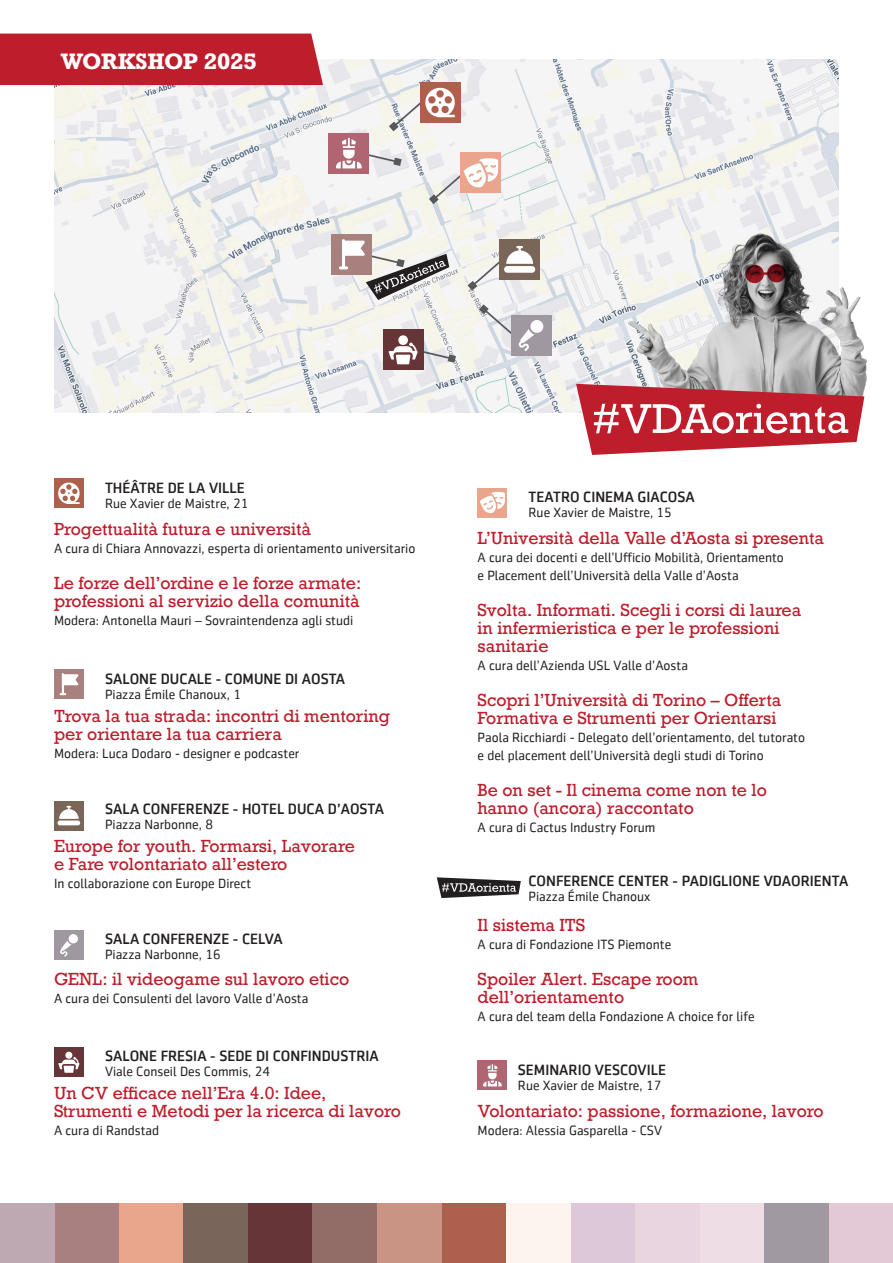
<style>
.page{position:relative;width:893px;height:1263px;background:#fff}
.page>*{position:absolute;margin:0;border:0;box-sizing:border-box;transform-origin:0 0}
.t1{font:700 21px "Rockwell";letter-spacing:-.01em;color:#fff}
.t2{font:16.5px/18px "Rockwell";color:#be1d2c}
.t3{font:500 15px "Sentico Sans DT";color:#231f20}
.t4{font:13.5px/18px "Sentico Sans DT";color:#231f20}
</style>
<div class="page">
<div style="left:54px;top:930px;width:30px;height:30px;background:#9f98a1"></div>
<svg style="left:60px;top:934px;width:18px;height:23px"></svg>
<img style="left:54px;top:59px;width:785px;height:353px">
<div style="left:828px;top:1204px;width:65px;height:59px;background:#e3c8d6"></div>
<div style="left:764px;top:1204px;width:64px;height:59px;background:#a099a1"></div>
<div style="left:699px;top:1204px;width:65px;height:59px;background:#efdde6"></div>
<div style="left:635px;top:1204px;width:64px;height:59px;background:#e9d5df"></div>
<div style="left:570px;top:1204px;width:65px;height:59px;background:#ddc8d7"></div>
<div style="left:506px;top:1204px;width:64px;height:59px;background:#fdf4ef"></div>
<div style="left:441px;top:1204px;width:65px;height:59px;background:#ae604e"></div>
<div style="left:377px;top:1204px;width:64px;height:59px;background:#ca9485"></div>
<div style="left:312px;top:1204px;width:65px;height:59px;background:#926d68"></div>
<div style="left:248px;top:1204px;width:64px;height:59px;background:#663537"></div>
<div style="left:183px;top:1204px;width:65px;height:59px;background:#796559"></div>
<div style="left:119px;top:1204px;width:64px;height:59px;background:#e9a68c"></div>
<div style="left:54px;top:1204px;width:65px;height:59px;background:#a8807f"></div>
<div style="left:0;top:1204px;width:54px;height:59px;background:#bea9b2"></div>
<img style="left:620px;top:231px;width:247px;height:166px">
<svg style="left:745px;top:264px;width:19px;height:19px"></svg>
<svg style="left:767px;top:264px;width:19px;height:19px"></svg>
<svg style="left:761px;top:272px;width:8px;height:3px"></svg>
<svg style="left:576px;top:384px;width:288px;height:71px"></svg>
<div style="left:0;top:34px;width:323px;height:51px;background:#be1d2c"></div>
<div style="left:54px;top:478px;width:30px;height:30px;background:#ae604d"></div>
<svg style="left:58px;top:482px;width:22px;height:22px"></svg>
<div style="left:54px;top:669px;width:30px;height:30px;background:#a8807e"></div>
<svg style="left:59px;top:673px;width:20px;height:22px"></svg>
<div style="left:54px;top:801px;width:30px;height:29px;background:#7a6559"></div>
<svg style="left:57px;top:806px;width:24px;height:19px"></svg>
<div style="left:54px;top:1047px;width:30px;height:30px;background:#663537"></div>
<svg style="left:58px;top:1051px;width:21px;height:22px"></svg>
<div style="left:477px;top:488px;width:30px;height:29px;background:#e9a68d"></div>
<svg style="left:480px;top:492px;width:25px;height:21px"></svg>
<svg style="left:437px;top:877px;width:84px;height:21px"></svg>
<div style="left:477px;top:1060px;width:30px;height:30px;background:#af6572"></div>
<svg style="left:483px;top:1064px;width:19px;height:22px"></svg>
<div style="left:420px;top:82px;width:40px;height:41px;background:#ae604d"></div>
<svg style="left:389px;top:85px;width:68px;height:46px"></svg>
<div style="left:460px;top:152px;width:41px;height:41px;background:#e9a68d"></div>
<svg style="left:429px;top:158px;width:69px;height:46px"></svg>
<div style="left:331px;top:234px;width:41px;height:41px;background:#a8807e"></div>
<svg style="left:339px;top:239px;width:110px;height:61px"></svg>
<div style="left:499px;top:239px;width:41px;height:41px;background:#7a6559"></div>
<svg style="left:468px;top:246px;width:68px;height:45px"></svg>
<div style="left:511px;top:315px;width:40px;height:41px;background:#9f98a1"></div>
<svg style="left:479px;top:304px;width:66px;height:47px"></svg>
<div style="left:383px;top:329px;width:41px;height:41px;background:#663537"></div>
<svg style="left:389px;top:334px;width:67px;height:30px"></svg>
<div style="left:328px;top:133px;width:41px;height:41px;background:#af6572"></div>
<svg style="left:336px;top:138px;width:66px;height:30px"></svg>
<p class="t1" style="left:61px;top:48px;width:197px">WORKSHOP 2025</p>
<p class="t3" style="left:105px;top:480px;width:141px">THÉÂTRE DE LA VILLE</p>
<p class="t4" style="left:105px;top:495px;width:145px">Rue Xavier de Maistre, 21</p>
<p class="t2" style="left:54px;top:520px;width:259px">Progettualità futura e università</p>
<p class="t4" style="left:54px;top:539px;width:363px">A cura di Chiara Annovazzi, esperta di orientamento universitario</p>
<p class="t2" style="left:54px;top:574px;width:309px">Le forze dell’ordine e le forze armate: professioni al servizio della comunità</p>
<p class="t4" style="left:54px;top:611px;width:301px">Modera: Antonella Mauri – Sovraintendenza agli studi</p>
<p class="t3" style="left:105px;top:670px;width:242px">SALONE DUCALE - COMUNE DI AOSTA</p>
<p class="t4" style="left:105px;top:685px;width:137px">Piazza Émile Chanoux, 1</p>
<p class="t2" style="left:54px;top:707px;width:338px">Trova la tua strada: incontri di mentoring per orientare la tua carriera</p>
<p class="t4" style="left:54px;top:745px;width:247px">Modera: Luca Dodaro - designer e podcaster</p>
<p class="t3" style="left:105px;top:800px;width:281px">SALA CONFERENZE - HOTEL DUCA D’AOSTA</p>
<p class="t4" style="left:105px;top:815px;width:109px">Piazza Narbonne, 8</p>
<p class="t2" style="left:54px;top:837px;width:302px">Europe for youth. Formarsi, Lavorare</p>
<p class="t2" style="left:54px;top:855px;width:235px">e Fare volontariato all’estero</p>
<p class="t4" style="left:54px;top:874px;width:199px">In collaborazione con Europe Direct</p>
<p class="t3" style="left:105px;top:930px;width:179px">SALA CONFERENZE - CELVA</p>
<p class="t4" style="left:105px;top:945px;width:117px">Piazza Narbonne, 16</p>
<p class="t2" style="left:54px;top:970px;width:297px">GENL: il videogame sul lavoro etico</p>
<p class="t4" style="left:54px;top:989px;width:256px">A cura dei Consulenti del lavoro Valle d’Aosta</p>
<p class="t3" style="left:105px;top:1047px;width:275px">SALONE FRESIA - SEDE DI CONFINDUSTRIA</p>
<p class="t4" style="left:105px;top:1062px;width:167px">Viale Conseil Des Commis, 24</p>
<p class="t2" style="left:54px;top:1084px;width:274px">Un CV efficace nell’Era 4.0: Idee,</p>
<p class="t2" style="left:54px;top:1102px;width:348px">Strumenti e Metodi per la ricerca di lavoro</p>
<p class="t4" style="left:54px;top:1121px;width:107px">A cura di Randstad</p>
<p class="t3" style="left:529px;top:489px;width:168px">TEATRO CINEMA GIACOSA</p>
<p class="t4" style="left:529px;top:504px;width:145px">Rue Xavier de Maistre, 15</p>
<p class="t2" style="left:477px;top:529px;width:348px">L’Università della Valle d’Aosta si presenta</p>
<p class="t4" style="left:477px;top:548px;width:308px">A cura dei docenti e dell’Ufficio Mobilità, Orientamento e Placement dell’Università della Valle d’Aosta</p>
<p class="t2" style="left:477px;top:601px;width:325px">Svolta. Informati. Scegli i corsi di laurea in infermieristica e per le professioni sanitarie</p>
<p class="t4" style="left:477px;top:656px;width:212px">A cura dell’Azienda USL Valle d’Aosta</p>
<p class="t2" style="left:477px;top:691px;width:305px">Scopri l’Università di Torino – Offerta<br>Formativa e Strumenti per Orientarsi</p>
<p class="t4" style="left:477px;top:728px;width:329px">Paola Ricchiardi - Delegato dell’orientamento, del tutorato</p>
<p class="t4" style="left:477px;top:746px;width:288px">e del placement dell’Università degli studi di Torino</p>
<p class="t2" style="left:477px;top:781px;width:291px">Be on set - Il cinema come non te lo hanno (ancora) raccontato</p>
<p class="t4" style="left:477px;top:818px;width:179px">A cura di Cactus Industry Forum</p>
<p class="t3" style="left:529px;top:872px;width:321px">CONFERENCE CENTER - PADIGLIONE VDAORIENTA</p>
<p class="t4" style="left:529px;top:887px;width:123px">Piazza Émile Chanoux</p>
<p class="t2" style="left:477px;top:916px;width:109px">Il sistema ITS</p>
<p class="t4" style="left:477px;top:935px;width:195px">A cura di Fondazione ITS Piemonte</p>
<p class="t2" style="left:477px;top:970px;width:222px">Spoiler Alert. Escape room dell’orientamento</p>
<p class="t4" style="left:477px;top:1007px;width:279px">A cura del team della Fondazione A choice for life</p>
<p class="t3" style="left:518px;top:1062px;width:150px">SEMINARIO VESCOVILE</p>
<p class="t4" style="left:518px;top:1076px;width:145px">Rue Xavier de Maistre, 17</p>
<p class="t2" style="left:477px;top:1102px;width:347px">Volontariato: passione, formazione, lavoro</p>
<p class="t4" style="left:477px;top:1121px;width:186px">Modera: Alessia Gasparella - CSV</p>
</div>
